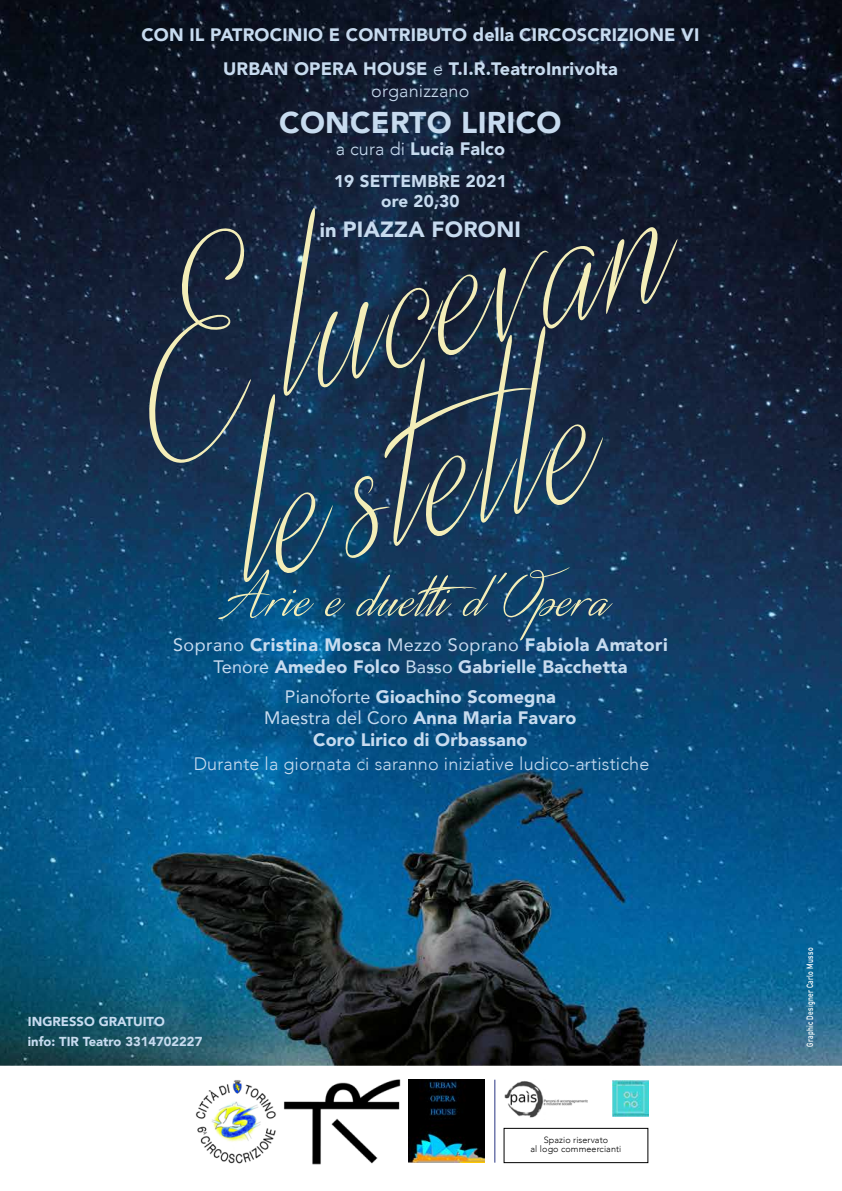
<style>
.page{position:relative;width:842px;height:1191px;background:#fff}
.page>*{position:absolute;margin:0;border:0;box-sizing:border-box;transform-origin:0 0}
.t1{font:310.7px "Distant Stroke";color:#f4eeb8;scale:.8 1}
.t2{font:500 72.5px "Distant Stroke";letter-spacing:.03em;color:#f4eeb8}
.t3{font:900 30px "Avenir";letter-spacing:.01em;color:#c7dbef}
.t4{font:900 22px "Avenir";letter-spacing:.01em;color:#c7dbef}
.t5{font:900 18px/21.8px "Avenir";letter-spacing:.01em;color:#c7dbef;text-align:center}
.t6{font:300 18px "Avenir";letter-spacing:.01em;color:#c7dbef}
.t7{font:900 17px/20px "Avenir";letter-spacing:.01em;color:#c7dbef;text-align:center}
.t8{font:900 13px/20px "Avenir";color:#c7dbef}
.t9{font:300 9px/9px "Avenir";letter-spacing:.01em;color:#000;text-align:center}
.t10{font:700 9px "DIN Alternate";letter-spacing:.04em;color:#fff;scale:.8 1}
.s1{font-weight:300}
.s2{font-size:20px}
.s3{font-weight:400}
</style>
<div class="page">
<img style="left:0;top:0;width:842px;height:1065px">
<div style="left:0;top:1065px;width:842px;height:126px;border:1px solid #fff"></div>
<img style="left:408px;top:1079px;width:77px;height:83px">
<img style="left:505px;top:1081px;width:83px;height:37px">
<img style="left:283px;top:1079px;width:118px;height:86px">
<img style="left:195px;top:1080px;width:81px;height:84px">
<img style="left:612px;top:1080px;width:36px;height:36px">
<hr style="left:495px;top:1079px;width:1px;height:83px;background:#283583">
<div style="left:504px;top:1128px;width:144px;height:34px;border:1px solid #000"></div>
<p class="t5" style="left:141px;top:18px;width:560px;line-height:34px">CON IL PATROCINIO E CONTRIBUTO della CIRCOSCRIZIONE VI<br>URBAN OPERA HOUSE <span class="s1">e</span> T.I.R.TeatroInrivolta</p>
<p class="t6" style="left:371px;top:80px;width:100px">organizzano</p>
<h3 class="t3" style="left:279px;top:97px;width:284px">CONCERTO LIRICO</h3>
<p class="t5" style="left:336px;top:137px;width:171px"><span class="s1">a cura di</span> Lucia Falco</p>
<p class="t7" style="left:334px;top:170px;width:174px">19 SETTEMBRE 2021 ore 20,30</p>
<p class="t4" style="left:320px;top:210px;width:203px"><span class="s2">in</span> PIAZZA FORONI</p>
<h1 class="t1" style="left:86px;top:204px;width:687px;rotate:-15deg">E lucevan</h1>
<h1 class="t1" style="left:194px;top:352px;width:453px;rotate:-15deg">lestelle</h1>
<h2 class="t2" style="left:223px;top:559px;width:388px">Arie e duetti d’Opera</h2>
<p class="t5" style="left:173px;top:633px;width:496px"><span class="s3">Soprano</span> Cristina Mosca <span class="s3">Mezzo Soprano</span> Fabiola Amatori<br><span class="s3">Tenore</span> Amedeo Folco <span class="s3">Basso</span> Gabrielle Bacchetta</p>
<p class="t5" style="left:264px;top:685px;width:314px"><span class="s3">Pianoforte</span> Gioachino Scomegna<br><span class="s3">Maestra del Coro</span> Anna Maria Favaro<br>Coro Lirico di Orbassano</p>
<p class="t6" style="left:194px;top:753px;width:457px">Durante la giornata ci saranno iniziative ludico-artistiche</p>
<p class="t8" style="left:28px;top:1011px;width:176px">INGRESSO GRATUITO<br>info: TIR Teatro 3314702227</p>
<p class="t9" style="left:530px;top:1135px;width:92px">Spazio riservato<br>al logo commeercianti</p>
<p class="t10" style="left:803px;top:1046px;width:125px;rotate:-90deg">Graphic Designer Carlo Musso</p>
</div>
